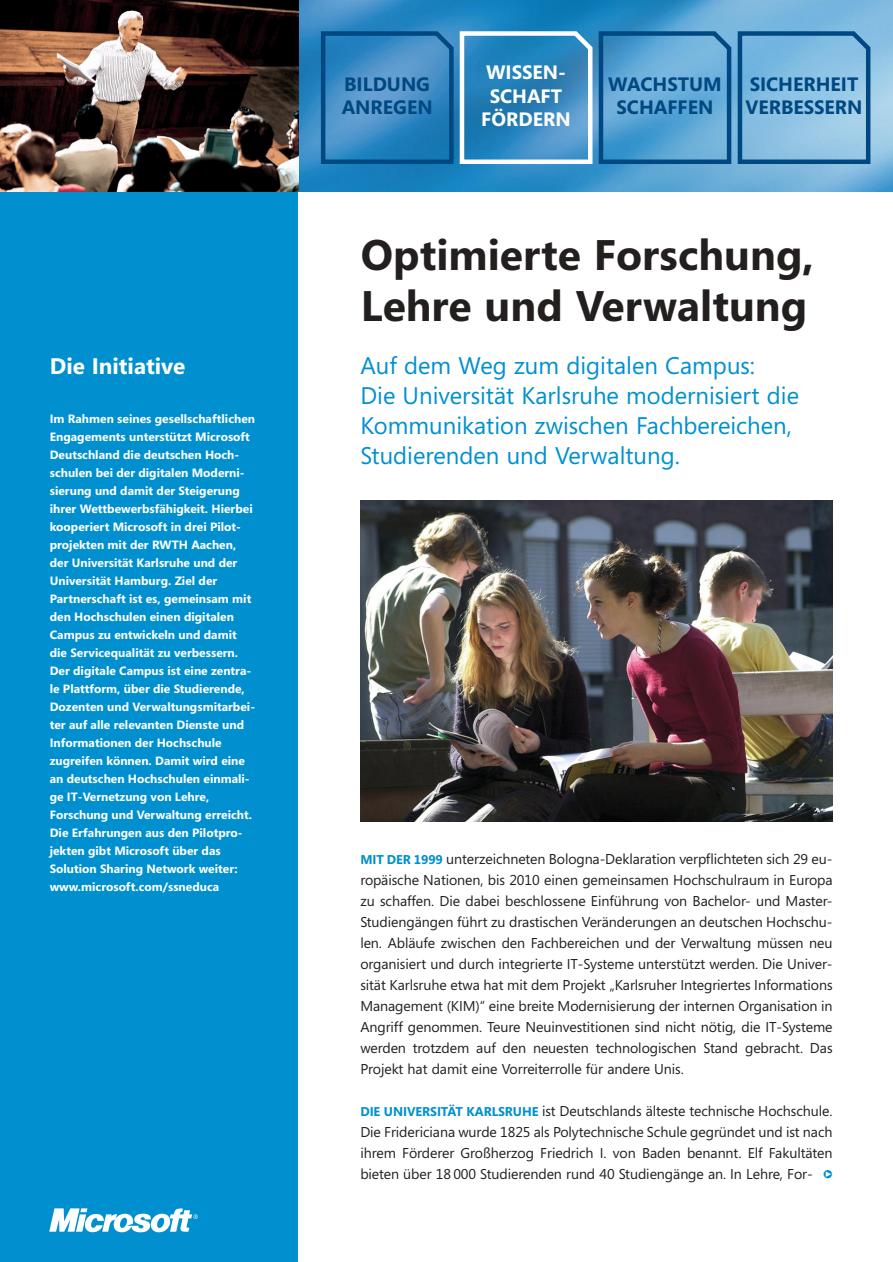
<style>
.page{position:relative;width:893px;height:1262px;background:#fff}
.page>*{position:absolute;margin:0;border:0;box-sizing:border-box;transform-origin:0 0}
.t1{font:700 42.75px/51.3px "Segoe";color:#231f1f}
.t2{font:24px/30px "Segoe";color:#0090d0}
.t3{font:700 22.5px "Segoe";color:#fff}
.t4{font:700 19.35px/23.2px "Segoe";color:#004881}
.t5{font:700 19.35px/23.2px "Segoe";color:#fff;text-align:center}
.t6{font:14.25px/21px "Segoe";letter-spacing:-.005em;color:#231f1f;text-align:justify}
.t7{font:700 12px/18px "Segoe";color:#fff}
.s1{font-weight:700;font-size:12.75px;color:#0090d0}
</style>
<div class="page">
<div style="left:0;top:191px;width:298px;height:1070px;background:#0090d0"></div>
<img style="left:298px;top:0;width:594px;height:191px">
<img style="left:360px;top:500px;width:472px;height:321px">
<img style="left:0;top:0;width:298px;height:191px">
<svg style="left:49px;top:1208px;width:149px;height:24px"></svg>
<svg style="left:737px;top:31px;width:133px;height:133px;background:#79b2d7"></svg>
<svg style="left:598px;top:31px;width:133px;height:133px;background:#549ccc"></svg>
<svg style="left:459px;top:31px;width:133px;height:133px;background:#4794c5"></svg>
<svg style="left:321px;top:31px;width:132px;height:133px;background:#3784bc"></svg>
<h3 class="t3" style="left:50px;top:358px;width:137px">Die Initiative</h3>
<p class="t7" style="left:50px;top:411px;width:207px">Im Rahmen seines gesellschaftlichen Engagements unterstützt Microsoft Deutschland die deutschen Hoch&shy;schulen bei der digitalen Moderni&shy;sierung und damit der Steigerung ihrer Wettbewerbsfähigkeit. Hierbei kooperiert Microsoft in drei Pilot&shy;projekten mit der RWTH Aachen, der Universität Karlsruhe und der Universität Hamburg. Ziel der Partnerschaft ist es, gemeinsam mit den Hochschulen einen digitalen Campus zu entwickeln und damit die Servicequalität zu verbessern.<br>Der digitale Campus ist eine zentra&shy;le Plattform, über die Studierende, Dozenten und Verwaltungsmitarbei&shy;ter auf alle relevanten Dienste und Informationen der Hochschule zugreifen können. Damit wird eine an deutschen Hochschulen einmali&shy;ge IT-Vernetzung von Lehre, Forschung und Verwaltung erreicht.<br>Die Erfahrungen aus den Pilotpro&shy;jekten gibt Microsoft über das Solution Sharing Network weiter: www.microsoft.com/ssneduca</p>
<h3 class="t4" style="left:341px;top:75px;width:92px">BILDUNG<br>ANREGEN</h3>
<h3 class="t5" style="left:481px;top:63px;width:91px">WISSEN-<br>SCHAFT<br>FÖRDERN</h3>
<h3 class="t4" style="left:608px;top:75px;width:115px;text-align:center">WACHSTUM<br>SCHAFFEN</h3>
<h3 class="t4" style="left:745px;top:75px;width:118px">SICHERHEIT<br>VERBESSERN</h3>
<h1 class="t1" style="left:361px;top:234px;width:455px">Optimierte Forschung,<br>Lehre und Verwaltung</h1>
<h2 class="t2" style="left:360px;top:354px;width:440px">Auf dem Weg zum digitalen Campus:<br>Die Universität Karlsruhe modernisiert die Kommunikation zwischen Fachbereichen, Studierenden und Verwaltung.</h2>
<p class="t6" style="left:360px;top:849px;width:474px"><span class="s1">MIT DER 1999</span> unterzeichneten Bologna-Deklaration verpflichteten sich 29 eu&shy;ropäische Nationen, bis 2010 einen gemeinsamen Hochschulraum in Europa zu schaffen. Die dabei beschlossene Einführung von Bachelor- und Master-Studiengängen führt zu drastischen Veränderungen an deutschen Hochschu&shy;len. Abläufe zwischen den Fachbereichen und der Verwaltung müssen neu organisiert und durch integrierte IT-Systeme unterstützt werden. Die Univer&shy;sität Karlsruhe etwa hat mit dem Projekt „Karlsruher Integriertes Informations Management (KIM)“ eine breite Modernisierung der internen Organisation in Angriff genommen. Teure Neuinvestitionen sind nicht nötig, die IT-Systeme werden trotzdem auf den neuesten technologischen Stand gebracht. Das Projekt hat damit eine Vorreiterrolle für andere Unis.</p>
<p class="t6" style="left:360px;top:1101px;width:473px"><span class="s1">DIE UNIVERSITÄT KARLSRUHE</span> ist Deutschlands älteste technische Hochschule.<br>Die Fridericiana wurde 1825 als Polytechnische Schule gegründet und ist nach ihrem Förderer Großherzog Friedrich I. von Baden benannt. Elf Fakultäten bieten über 18 000 Studierenden rund 40 Studiengänge an. In Lehre, For-</p>
</div>
